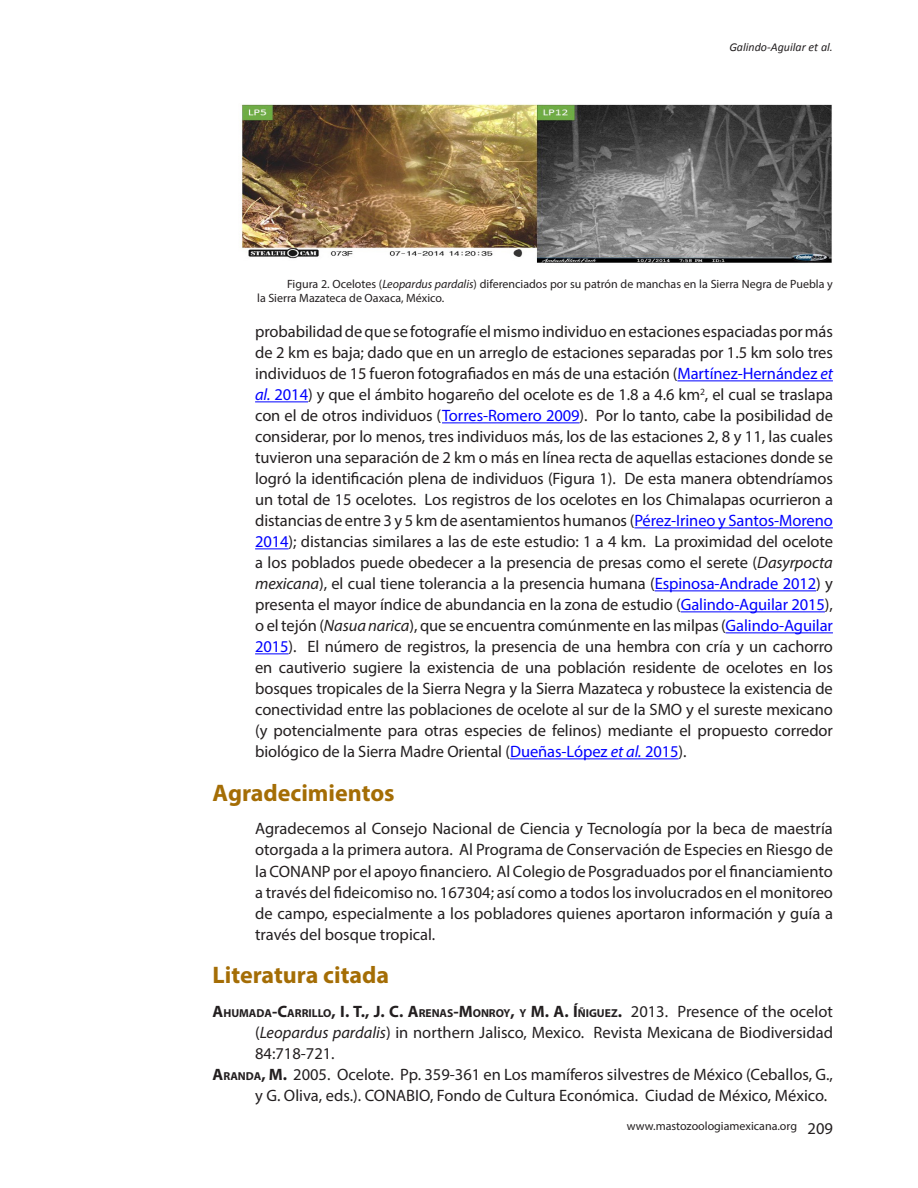
<style>
.page{position:relative;width:918px;height:1188px;background:#fff}
.page>*{position:absolute;margin:0;border:0;box-sizing:border-box;transform-origin:0 0}
.t1{font:700 24px "Myriad Pro";color:#a46d05}
.t2{font:16.5px/21px "Myriad Pro";color:#231f20;text-align:justify}
.t3{font:12px/14.4px "Myriad Pro";color:#231f20}
.t4{font:italic 12px "Calibri";color:#231f20}
.t5{font:700 11.55px "Myriad Pro";color:#231f20}
.s1{font-style:italic}
.s2{color:#00f}
.s3{font-style:italic;color:#00f}
.s4{font-size:16.5px}
.s5{font-weight:400;font-size:16.5px}
.s6{font-weight:700}
.s7{font-weight:700;font-size:11.55px}
.s8{font-style:inherit}
</style>
<div class="page">
<hr style="left:677px;top:380px;width:156px;height:1px;background:#00f">
<hr style="left:255px;top:401px;width:53px;height:1px;background:#00f">
<hr style="left:442px;top:422px;width:138px;height:1px;background:#00f">
<hr style="left:634px;top:527px;width:199px;height:1px;background:#00f">
<hr style="left:255px;top:548px;width:34px;height:1px;background:#00f">
<hr style="left:655px;top:590px;width:161px;height:1px;background:#00f">
<hr style="left:681px;top:611px;width:144px;height:1px;background:#00f">
<hr style="left:726px;top:632px;width:107px;height:1px;background:#00f">
<hr style="left:255px;top:653px;width:34px;height:1px;background:#00f">
<hr style="left:510px;top:758px;width:169px;height:1px;background:#00f">
<img style="left:241px;top:104px;width:591px;height:159px">
<p class="t4" style="left:729px;top:39px;width:105px">Galindo-Aguilar et al.</p>
<p class="t3" style="left:257px;top:276px;width:577px;text-indent:30px">Figura 2. Ocelotes (<span class="s1">Leopardus pardalis</span>) diferenciados por su patrón de manchas en la Sierra Negra de Puebla y la Sierra Mazateca de Oaxaca, México.</p>
<p class="t2" style="left:255px;top:321px;width:579px">probabilidad de que se fotografíe el mismo individuo en estaciones espaciadas por más de 2 km es baja; dado que en un arreglo de estaciones separadas por 1.5 km solo tres individuos de 15 fueron fotografiados en más de una estación (<span class="s2">Martínez-Hernández</span> <span class="s3">et al.</span> <span class="s2">2014</span>) y que el ámbito hogareño del ocelote es de 1.8 a 4.6 km<sup>2</sup>, el cual se traslapa con el de otros individuos (<span class="s2">Torres-Romero 2009</span>). Por lo tanto, cabe la posibilidad de considerar, por lo menos, tres individuos más, los de las estaciones 2, 8 y 11, las cuales tuvieron una separación de 2 km o más en línea recta de aquellas estaciones donde se logró la identificación plena de individuos (Figura 1). De esta manera obtendríamos un total de 15 ocelotes. Los registros de los ocelotes en los Chimalapas ocurrieron a distancias de entre 3 y 5 km de asentamientos humanos (<span class="s2">Pérez-Irineo y Santos-Moreno 2014</span>); distancias similares a las de este estudio: 1 a 4 km. La proximidad del ocelote a los poblados puede obedecer a la presencia de presas como el serete (<span class="s1">Dasyrpocta mexicana</span>), el cual tiene tolerancia a la presencia humana (<span class="s2">Espinosa-Andrade 2012</span>) y presenta el mayor índice de abundancia en la zona de estudio (<span class="s2">Galindo-Aguilar 2015</span>), o el tejón (<span class="s1">Nasua narica</span>), que se encuentra comúnmente en las milpas (<span class="s2">Galindo-Aguilar 2015</span>). El número de registros, la presencia de una hembra con cría y un cachorro en cautiverio sugiere la existencia de una población residente de ocelotes en los bosques tropicales de la Sierra Negra y la Sierra Mazateca y robustece la existencia de conectividad entre las poblaciones de ocelote al sur de la SMO y el sureste mexicano (y potencialmente para otras especies de felinos) mediante el propuesto corredor biológico de la Sierra Madre Oriental (<span class="s2">Dueñas-López</span> <span class="s3">et al.</span> <span class="s2">2015</span>).</p>
<h1 class="t1" style="left:213px;top:777px;width:184px">Agradecimientos</h1>
<p class="t2" style="left:255px;top:818px;width:579px">Agradecemos al Consejo Nacional de Ciencia y Tecnología por la beca de maestría otorgada a la primera autora. Al Programa de Conservación de Especies en Riesgo de la CONANP por el apoyo financiero. Al Colegio de Posgraduados por el financiamiento a través del fideicomiso no. 167304; así como a todos los involucrados en el monitoreo de campo, especialmente a los pobladores quienes aportaron información y guía a través del bosque tropical.</p>
<h1 class="t1" style="left:213px;top:959px;width:178px">Literatura citada</h1>
<p class="t5" style="left:213px;top:1005px;width:622px"><span class="s4">A</span>HUMADA<span class="s4">-C</span>ARRILLO<span class="s4">, I. T., J. C. A</span>RENAS<span class="s4">-M</span>ONROY<span class="s4">,</span> Y <span class="s4">M. A. Í</span>ÑIGUEZ<span class="s4">.</span> <span class="s5">2013.</span> <span class="s5">Presence of the ocelot</span></p>
<p class="t2" style="left:255px;top:1021px;width:579px">(<span class="s1">Leopardus pardalis</span>) in northern Jalisco, Mexico. Revista Mexicana de Biodiversidad</p>
<p class="t2" style="left:255px;top:1042px;width:81px">84:718-721.</p>
<p class="t2" style="left:213px;top:1063px;width:622px"><span class="s6">A</span><span class="s7">RANDA</span><span class="s6">, M.</span> <span class="s8">2005</span>. Ocelote. Pp. 359-361 en Los mamíferos silvestres de México (Ceballos, G.,</p>
<p class="t2" style="left:255px;top:1084px;width:574px">y G. Oliva, eds.). CONABIO, Fondo de Cultura Económica. Ciudad de México, México.</p>
<p class="t3" style="left:627px;top:1118px;width:208px">www.mastozoologiamexicana.org <span class="s4">209</span></p>
</div>
